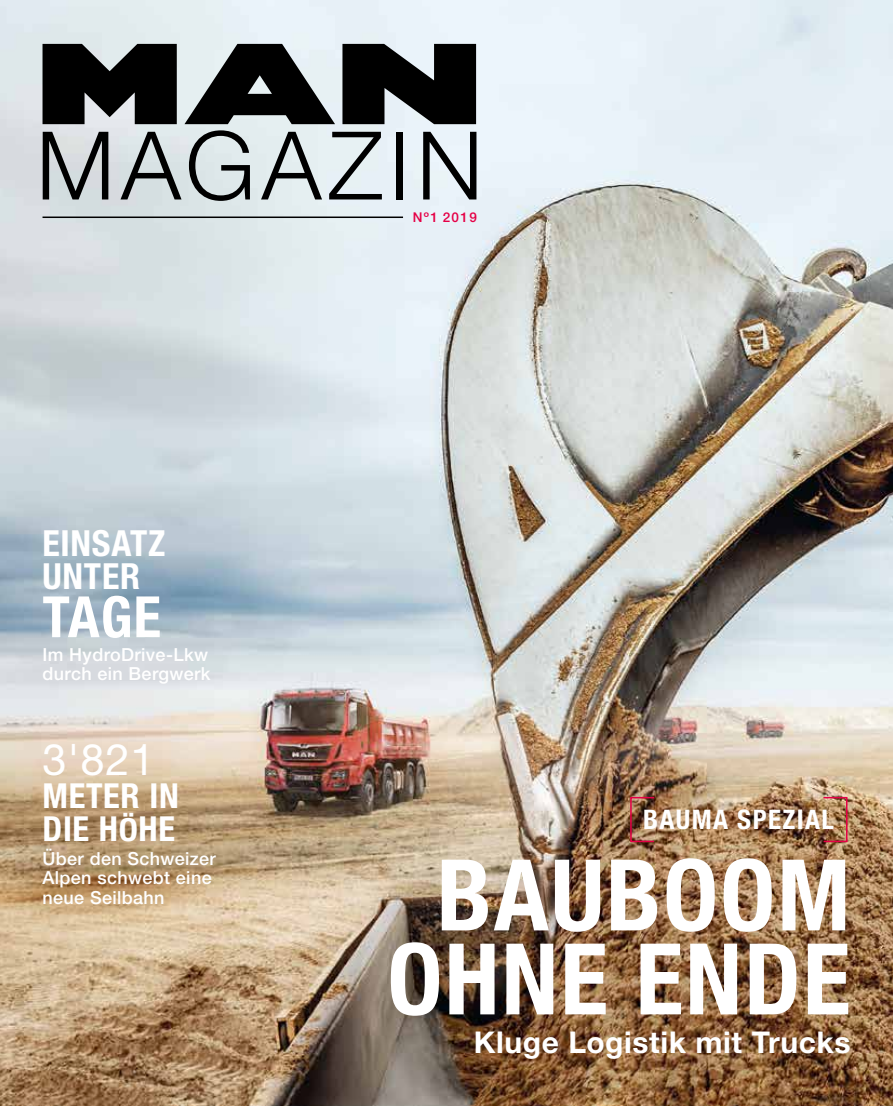
<style>
.page{position:relative;width:893px;height:1106px;background:#fff}
.page>*{position:absolute;margin:0;border:0;box-sizing:border-box;transform-origin:0 0}
.t1{font:700 condensed 99px/84px "Helvetica Neue LTW1 G";letter-spacing:.02em;color:#fff;text-align:center}
.t2{font:300 94.8px "Helvetica Neue LTW1 G";letter-spacing:.065em;color:#000}
.t3{font:700 condensed 57px "Helvetica Neue LTW1 G";color:#fff}
.t4{font:43.5px "Helvetica Neue LTW1 G";color:#fff}
.t5{font:700 condensed 36px/33px "Helvetica Neue LTW1 G";letter-spacing:.02em;color:#fff}
.t6{font:700 condensed 34.5px/33px "Helvetica Neue LTW1 G";letter-spacing:.02em;color:#fff}
.t7{font:700 30px "Helvetica Neue LTW1 G";letter-spacing:.02em;color:#fff}
.t8{font:700 condensed 27px "Helvetica Neue LTW1 G";letter-spacing:.05em;color:#fff}
.t9{font:500 18px/19.5px "Helvetica Neue LTW1 G";letter-spacing:.02em;color:#fff}
.t10{font:500 13.5px "Helvetica Neue LTW1 G";letter-spacing:.1em;color:#e50046}
.s1{font-size:31.8px}
</style>
<div class="page">
<img style="left:0;top:0;width:893px;height:1106px">
<svg style="left:43px;top:44px;width:433px;height:80px;background:#404243"></svg>
<hr style="left:43px;top:216px;width:360px;height:2px;background:#000">
<div style="left:823px;top:797px;width:24px;height:45px;border:2px solid #e50046"></div>
<div style="left:630px;top:797px;width:25px;height:45px;border:2px solid #e50046"></div>
<h2 class="t2" style="left:36px;top:108px;width:449px">MAGAZIN</h2>
<p class="t10" style="left:413px;top:209px;width:66px">Nº1 2019</p>
<h3 class="t5" style="left:43px;top:527px;width:124px">EINSATZ<br>UNTER</h3>
<h3 class="t3" style="left:43px;top:583px;width:120px">TAGE</h3>
<p class="t9" style="left:43px;top:645px;width:170px">Im HydroDrive-Lkw durch ein Bergwerk</p>
<h3 class="t4" style="left:43px;top:733px;width:114px">3'821</h3>
<h3 class="t6" style="left:43px;top:779px;width:138px">METER IN<br>DIE H<span class="s1">Ö</span>HE</h3>
<p class="t9" style="left:43px;top:848px;width:175px">Über den Schweizer<br>Alpen schwebt eine neue Seilbahn</p>
<h3 class="t8" style="left:643px;top:803px;width:192px">BAUMA SPEZIAL</h3>
<h1 class="t1" style="left:387px;top:853px;width:465px">BAUBOOM<br>OHNE ENDE</h1>
<h3 class="t7" style="left:474px;top:1024px;width:378px">Kluge Logistik mit Trucks</h3>
</div>
